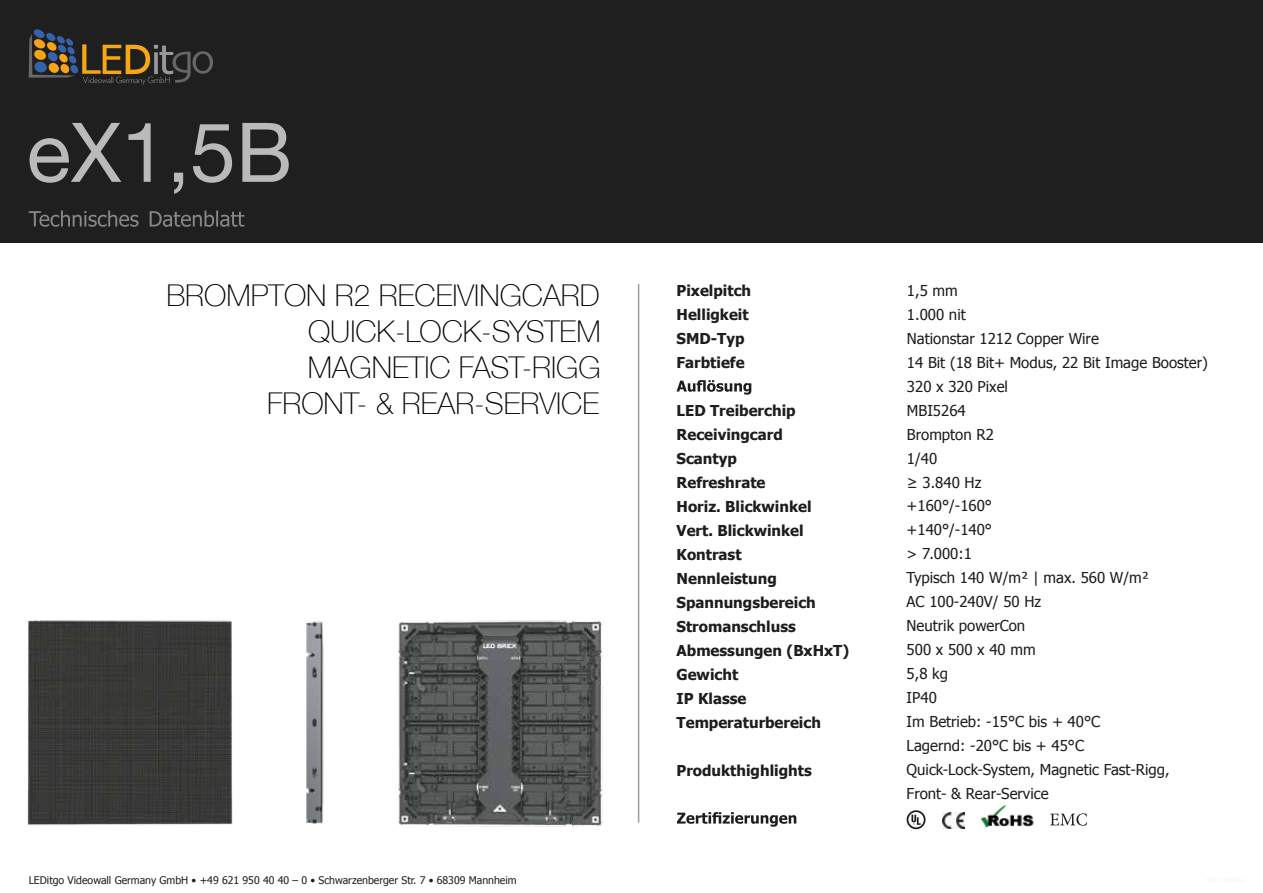
<style>
.page{position:relative;width:1263px;height:893px;background:#fff}
.page>*{position:absolute;margin:0;border:0;box-sizing:border-box;transform-origin:0 0}
.t1{font:82.5px "Helvetica Neue";color:#babab9}
.t2{font:100 30px/36px "Helvetica Neue";color:#000;text-align:right}
.t3{font:15px/24px "Tahoma";color:#1d1d1b}
.t4{font:700 15px/24px "Tahoma";color:#1d1d1b}
.t5{font:10.5px "Tahoma";color:#1d1d1b}
</style>
<div class="page">
<svg style="left:907px;top:810px;width:18px;height:19px"></svg>
<img style="left:942px;top:813px;width:22px;height:15px">
<img style="left:981px;top:806px;width:53px;height:22px">
<svg style="left:1050px;top:813px;width:37px;height:13px"></svg>
<div style="left:0;top:0;width:1263px;height:242px;background:#1f1f1f"></div>
<img style="left:173px;top:51px;width:40px;height:32px">
<img style="left:83px;top:77px;width:87px;height:6px">
<img style="left:29px;top:34px;width:45px;height:44px">
<svg style="left:34px;top:29px;width:139px;height:45px"></svg>
<svg style="left:29px;top:211px;width:215px;height:16px"></svg>
<hr style="left:638px;top:284px;width:1px;height:539px;background:#9f9f9f">
<svg style="left:676px;top:380px;width:75px;height:15px"></svg>
<svg style="left:677px;top:812px;width:119px;height:15px"></svg>
<img style="left:27px;top:620px;width:206px;height:205px">
<img style="left:398px;top:620px;width:205px;height:207px">
<img style="left:306px;top:621px;width:18px;height:203px">
<h1 class="t1" style="left:27px;top:93px;width:267px">eX1,5B</h1>
<h2 class="t2" style="left:166px;top:276px;width:436px">BROMPTON R2 RECEIVINGCARD<br>QUICK-LOCK-SYSTEM<br>MAGNETIC FAST-RIGG<br>FRONT- &amp; REAR-SERVICE</h2>
<p class="t5" style="left:29px;top:873px;width:489px">LEDitgo Videowall Germany GmbH • +49 621 950 40 40 – 0 • Schwarzenberger Str. 7 • 68309 Mannheim</p>
<p class="t4" style="left:676px;top:277px;width:76px">Pixelpitch<br>Helligkeit<br>SMD-Typ<br>Farbtiefe</p>
<p class="t4" style="left:676px;top:397px;width:174px">LED Treiberchip<br>Receivingcard<br>Scantyp<br>Refreshrate<br>Horiz. Blickwinkel<br>Vert. Blickwinkel<br>Kontrast<br>Nennleistung<br>Spannungsbereich<br>Stromanschluss<br>Abmessungen (BxHxT)<br>Gewicht<br>IP Klasse<br>Temperaturbereich</p>
<p class="t4" style="left:676px;top:757px;width:137px">Produkthighlights</p>
<p class="t3" style="left:906px;top:277px;width:303px">1,5 mm<br>1.000 nit<br>Nationstar 1212 Copper Wire<br>14 Bit (18 Bit+ Modus, 22 Bit Image Booster)<br>320 x 320 Pixel<br>MBI5264<br>Brompton R2<br>1/40<br>≥ 3.840 Hz<br>+160°/-160°<br>+140°/-140°<br>&gt; 7.000:1<br>Typisch 140 W/m² | max. 560 W/m²<br>AC 100-240V/ 50 Hz<br>Neutrik powerCon<br>500 x 500 x 40 mm<br>5,8 kg<br>IP40<br>Im Betrieb: -15°C bis + 40°C<br>Lagernd: -20°C bis + 45°C<br>Quick-Lock-System, Magnetic Fast-Rigg,<br>Front- &amp; Rear-Service</p>
</div>
